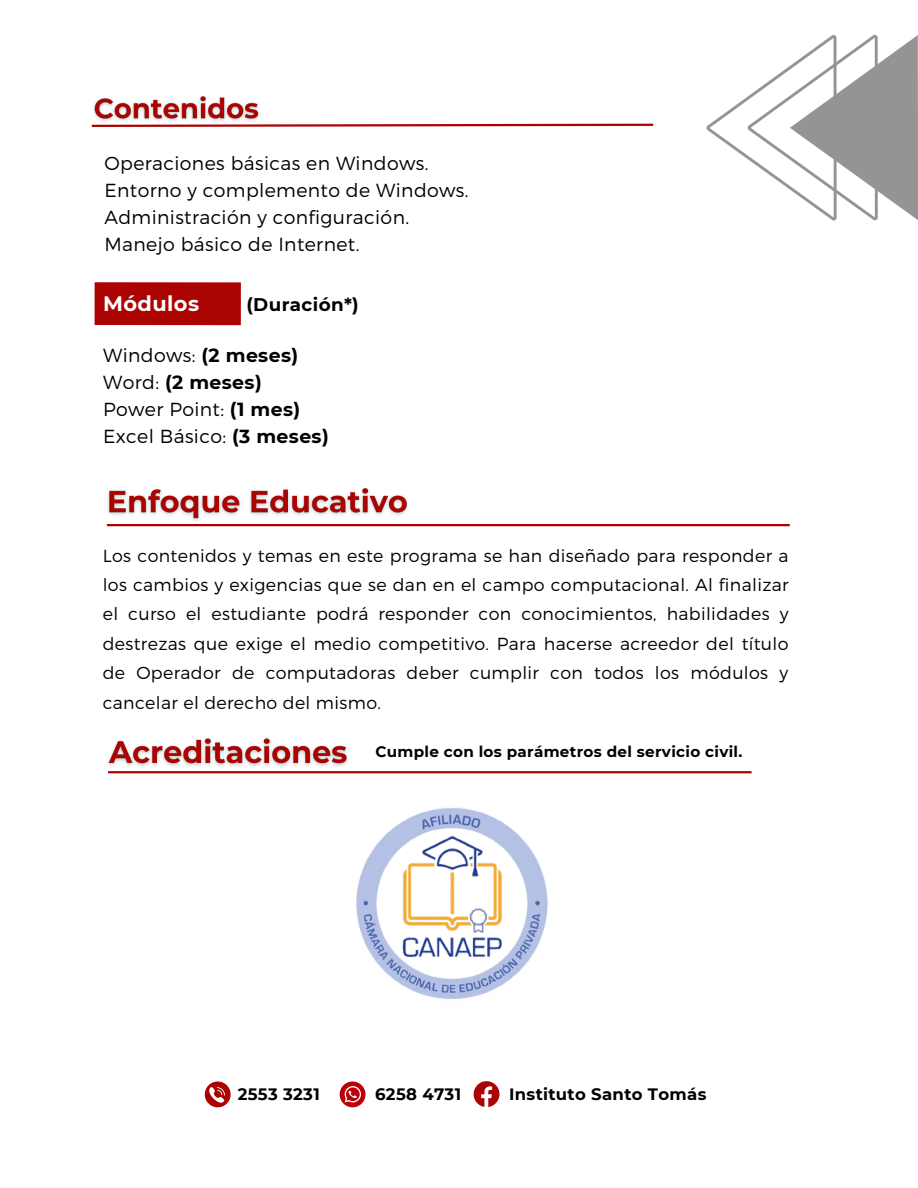
<style>
.page{position:relative;width:918px;height:1188px;background:#fff}
.page>*{position:absolute;margin:0;border:0;box-sizing:border-box;transform-origin:0 0}
.t1{font:700 20.85px "Montserrat";letter-spacing:.02em;color:#fff}
.t2{font:300 18.9px/27.3px "Montserrat";letter-spacing:.02em;color:#000}
.t3{font:700 18.3px "Montserrat";letter-spacing:.02em;color:#000}
.t4{font:300 17.4px/29.4px "Montserrat";letter-spacing:.02em;color:#000;text-align:justify}
.t5{font:700 16.5px "Montserrat";letter-spacing:.02em;color:#000}
.t6{font:700 15.15px "Montserrat";letter-spacing:.02em;color:#000}
.s1{font-weight:700}
</style>
<div class="page">
<hr style="left:107px;top:524px;width:683px;height:2px;background:#ab0302">
<svg style="left:706px;top:35px;width:212px;height:185px"></svg>
<svg style="left:265px;top:123px;width:389px;height:4px"></svg>
<div style="left:95px;top:282px;width:146px;height:43px;background:#ab0302"></div>
<img style="left:106px;top:488px;width:308px;height:39px">
<img style="left:91px;top:96px;width:174px;height:31px">
<svg style="left:205px;top:1081px;width:26px;height:26px"></svg>
<svg style="left:340px;top:1081px;width:26px;height:26px"></svg>
<svg style="left:474px;top:1081px;width:26px;height:26px"></svg>
<hr style="left:108px;top:771px;width:644px;height:2px;background:#ab0302">
<img style="left:356px;top:807px;width:192px;height:194px">
<img style="left:108px;top:738px;width:255px;height:36px">
<p class="t2" style="left:104px;top:148px;width:366px">Operaciones básicas en Windows.<br>Entorno y complemento de Windows.<br>Administración y configuración.<br>Manejo básico de Internet.</p>
<p class="t1" style="left:103px;top:291px;width:97px">Módulos</p>
<p class="t3" style="left:246px;top:293px;width:114px">(Duración*)</p>
<p class="t2" style="left:103px;top:340px;width:227px">Windows: <span class="s1">(2 meses)<br></span>Word: <span class="s1">(2 meses)<br></span>Power Point: <span class="s1">(1 mes)<br></span>Excel Básico: <span class="s1">(3 meses)</span></p>
<p class="t4" style="left:103px;top:540px;width:688px">Los contenidos y temas en este programa se han diseñado para responder a los cambios y exigencias que se dan en el campo computacional. Al finalizar el curso el estudiante podrá responder con conocimientos, habilidades y destrezas que exige el medio competitivo. Para hacerse acreedor del título de Operador de computadoras deber cumplir con todos los módulos y cancelar el derecho del mismo.</p>
<p class="t6" style="left:375px;top:742px;width:369px">Cumple con los parámetros del servicio civil.</p>
<p class="t5" style="left:238px;top:1084px;width:84px">2553 3231</p>
<p class="t5" style="left:375px;top:1084px;width:88px">6258 4731</p>
<p class="t5" style="left:509px;top:1084px;width:199px">Instituto Santo Tomás</p>
</div>
